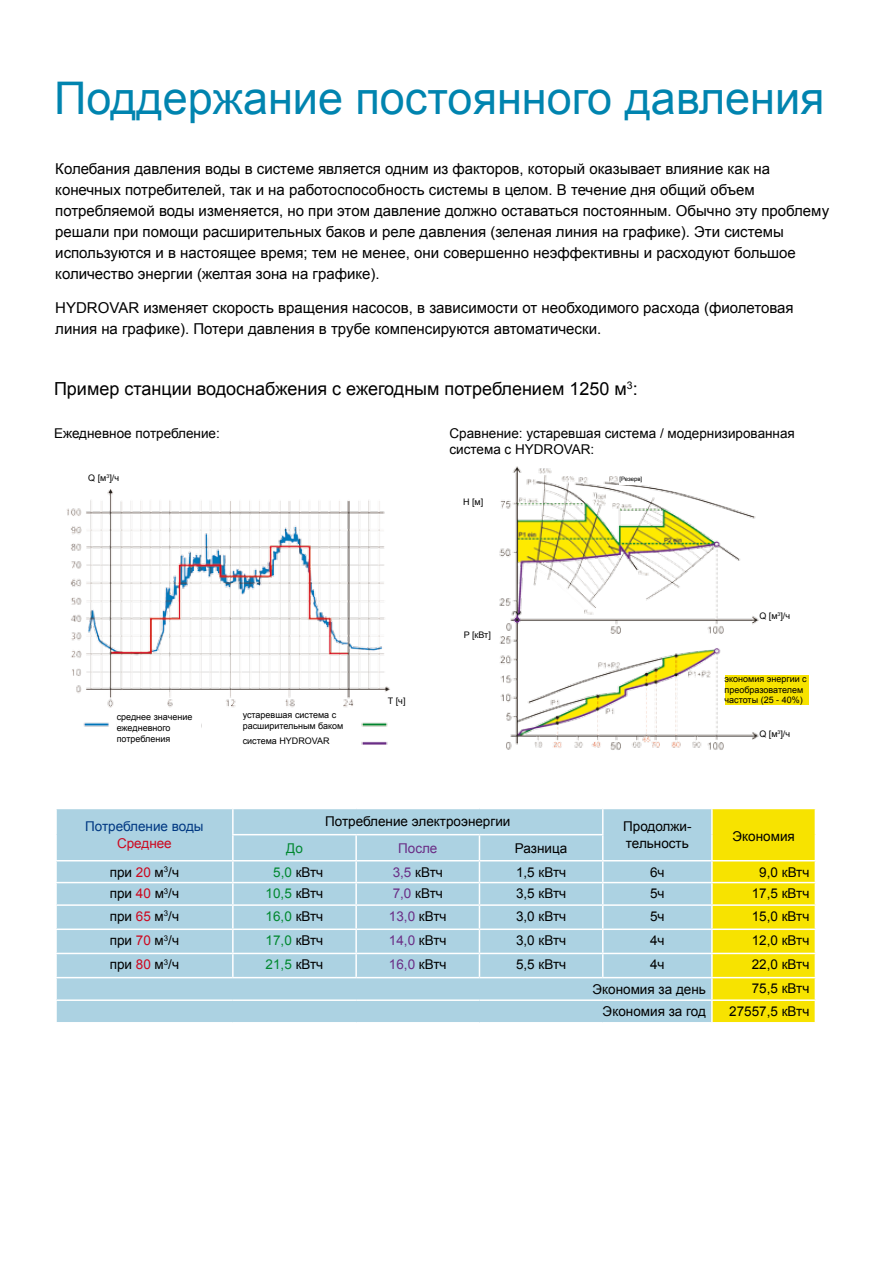
<style>
.page{position:relative;width:893px;height:1263px;background:#fff}
.page>*{position:absolute;margin:0;border:0;box-sizing:border-box;transform-origin:0 0}
.t1{font:45px "Arial";color:#0084af}
.t2{font:18px "Arial";color:#000}
.t3{font:15px/21px "Arial";color:#000}
.t4{font:13.5px/16.2px "Arial";color:#000}
.t5{font:13.5px "Arial";color:#00882f}
.t6{font:13.5px "Arial";color:#6a2e86}
.t7{font:13.5px "Arial";color:#003882}
.t8{font:13.5px "Arial";color:#cd071e}
.t9{font:9px/10.8px "Arial";color:#000}
.t10{font:6px "Arial";letter-spacing:-.01em;color:#000}
.s1{color:#cd071e}
.s2{color:#00882f}
.s3{color:#6a2e86}
.s4{color:#000}
</style>
<div class="page">
<div style="left:57px;top:809px;width:654px;height:213px;background:#acd2e2"></div>
<hr style="left:232px;top:809px;width:2px;height:25px;background:#fff">
<hr style="left:232px;top:834px;width:124px;height:1px;background:#fff">
<hr style="left:232px;top:835px;width:2px;height:25px;background:#fff">
<hr style="left:356px;top:834px;width:123px;height:1px;background:#fff">
<hr style="left:355px;top:835px;width:2px;height:25px;background:#fff">
<hr style="left:479px;top:834px;width:124px;height:1px;background:#fff">
<hr style="left:55px;top:860px;width:178px;height:1px;background:#fff">
<hr style="left:233px;top:860px;width:123px;height:1px;background:#fff">
<hr style="left:232px;top:861px;width:2px;height:21px;background:#fff">
<hr style="left:356px;top:860px;width:123px;height:1px;background:#fff">
<hr style="left:355px;top:861px;width:2px;height:21px;background:#fff">
<hr style="left:479px;top:860px;width:124px;height:1px;background:#fff">
<hr style="left:603px;top:860px;width:109px;height:1px;background:#fff">
<hr style="left:55px;top:882px;width:178px;height:1px;background:#fff">
<hr style="left:233px;top:882px;width:123px;height:1px;background:#fff">
<hr style="left:232px;top:883px;width:2px;height:21px;background:#fff">
<hr style="left:356px;top:882px;width:123px;height:1px;background:#fff">
<hr style="left:355px;top:883px;width:2px;height:21px;background:#fff">
<hr style="left:479px;top:882px;width:124px;height:1px;background:#fff">
<hr style="left:603px;top:882px;width:109px;height:1px;background:#fff">
<hr style="left:55px;top:904px;width:178px;height:2px;background:#fff">
<hr style="left:233px;top:904px;width:123px;height:2px;background:#fff">
<hr style="left:232px;top:906px;width:2px;height:22px;background:#fff">
<hr style="left:356px;top:904px;width:123px;height:2px;background:#fff">
<hr style="left:355px;top:906px;width:2px;height:22px;background:#fff">
<hr style="left:479px;top:904px;width:124px;height:2px;background:#fff">
<hr style="left:603px;top:904px;width:109px;height:2px;background:#fff">
<hr style="left:55px;top:928px;width:178px;height:2px;background:#fff">
<hr style="left:233px;top:928px;width:123px;height:2px;background:#fff">
<hr style="left:232px;top:930px;width:2px;height:23px;background:#fff">
<hr style="left:356px;top:928px;width:123px;height:2px;background:#fff">
<hr style="left:355px;top:930px;width:2px;height:23px;background:#fff">
<hr style="left:479px;top:928px;width:124px;height:2px;background:#fff">
<hr style="left:603px;top:928px;width:109px;height:2px;background:#fff">
<hr style="left:55px;top:953px;width:178px;height:1px;background:#fff">
<hr style="left:233px;top:953px;width:123px;height:1px;background:#fff">
<hr style="left:232px;top:954px;width:2px;height:23px;background:#fff">
<hr style="left:356px;top:953px;width:123px;height:1px;background:#fff">
<hr style="left:355px;top:954px;width:2px;height:23px;background:#fff">
<hr style="left:479px;top:953px;width:124px;height:1px;background:#fff">
<svg style="left:479px;top:835px;width:1px;height:142px"></svg>
<hr style="left:603px;top:953px;width:109px;height:1px;background:#fff">
<svg style="left:602px;top:809px;width:1px;height:168px"></svg>
<hr style="left:55px;top:977px;width:178px;height:1px;background:#fff">
<hr style="left:233px;top:977px;width:123px;height:1px;background:#fff">
<hr style="left:356px;top:977px;width:123px;height:1px;background:#fff">
<hr style="left:479px;top:977px;width:124px;height:1px;background:#fff">
<hr style="left:603px;top:977px;width:109px;height:1px;background:#fff">
<hr style="left:55px;top:999px;width:178px;height:2px;background:#fff">
<hr style="left:233px;top:999px;width:123px;height:2px;background:#fff">
<hr style="left:356px;top:999px;width:123px;height:2px;background:#fff">
<hr style="left:479px;top:999px;width:124px;height:2px;background:#fff">
<hr style="left:603px;top:999px;width:109px;height:2px;background:#fff">
<svg style="left:712px;top:809px;width:104px;height:213px;background:#f7e411"></svg>
<img style="left:67px;top:489px;width:323px;height:256px">
<img style="left:499px;top:466px;width:310px;height:284px">
<div style="left:725px;top:675px;width:83px;height:29px;background:#f7e300"></div>
<div style="left:388px;top:698px;width:25px;height:14px;background:#fff"></div>
<div style="left:117px;top:714px;width:84px;height:39px;background:#fff"></div>
<div style="left:243px;top:712px;width:104px;height:20px;background:#fff"></div>
<div style="left:243px;top:738px;width:111px;height:23px;background:#fff"></div>
<div style="left:759px;top:613px;width:45px;height:18px;background:#fff"></div>
<div style="left:759px;top:731px;width:45px;height:14px;background:#fff"></div>
<div style="left:619px;top:476px;width:45px;height:8px;background:#fff"></div>
<h1 class="t1" style="left:54px;top:68px;width:772px">Поддержание постоянного давления</h1>
<p class="t3" style="left:55px;top:158px;width:775px">Колебания давления воды в системе является одним из факторов, который оказывает влияние как на конечных потребителей, так и на работоспособность системы в целом. В течение дня общий объем потребляемой воды изменяется, но при этом давление должно оставаться постоянным. Обычно эту проблему решали при помощи расширительных баков и реле давления (зеленая линия на графике). Эти системы используются и в настоящее время; тем не менее, они совершенно неэффективны и расходуют большое количество энергии (желтая зона на графике).</p>
<p class="t3" style="left:55px;top:297px;width:740px">HYDROVAR изменяет скорость вращения насосов, в зависимости от необходимого расхода (фиолетовая линия на графике). Потери давления в трубе компенсируются автоматически.</p>
<p class="t2" style="left:54px;top:377px;width:585px">Пример станции водоснабжения с ежегодным потреблением 1250 м<sup>3</sup>:</p>
<p class="t4" style="left:54px;top:426px;width:167px">Ежедневное потребление:</p>
<p class="t4" style="left:449px;top:426px;width:347px">Сравнение: устаревшая система / модернизированная система с HYDROVAR:</p>
<p class="t9" style="left:88px;top:473px;width:32px">Q [м<sup>3</sup>]/ч</p>
<p class="t9" style="left:117px;top:712px;width:77px">среднее значение ежедневного потребления</p>
<p class="t9" style="left:243px;top:710px;width:102px">устаревшая система с расширительным баком</p>
<p class="t9" style="left:243px;top:736px;width:89px">система HYDROVAR</p>
<p class="t9" style="left:388px;top:696px;width:19px">Т [ч]</p>
<p class="t9" style="left:463px;top:497px;width:22px">H [м]</p>
<p class="t9" style="left:464px;top:630px;width:29px">P [кВт]</p>
<p class="t10" style="left:619px;top:475px;width:24px">[Резерв]</p>
<p class="t9" style="left:759px;top:611px;width:32px">Q [м<sup>3</sup>]/ч</p>
<p class="t9" style="left:725px;top:673px;width:84px">экономия энергии с преобразователем частоты (25 - 40%)</p>
<p class="t9" style="left:759px;top:729px;width:32px">Q [м<sup>3</sup>]/ч</p>
<p class="t7" style="left:85px;top:818px;width:120px">Потребление воды</p>
<p class="t8" style="left:117px;top:834px;width:56px">Среднее</p>
<p class="t4" style="left:325px;top:814px;width:187px">Потребление электроэнергии</p>
<p class="t4" style="left:623px;top:819px;width:70px">Продолжи&shy;тельность</p>
<p class="t4" style="left:732px;top:828px;width:64px">Экономия</p>
<p class="t5" style="left:286px;top:839px;width:18px">До</p>
<p class="t6" style="left:398px;top:839px;width:41px">После</p>
<p class="t4" style="left:515px;top:840px;width:54px">Разница</p>
<p class="t4" style="left:110px;top:864px;width:71px">при <span class="s1">20</span> м<sup>3</sup>/ч</p>
<p class="t4" style="left:273px;top:864px;width:52px"><span class="s2">5,0</span> кВтч</p>
<p class="t4" style="left:393px;top:864px;width:52px"><span class="s3">3,5</span> кВтч</p>
<p class="t4" style="left:516px;top:864px;width:52px">1,5 кВтч</p>
<p class="t4" style="left:650px;top:864px;width:16px">6ч</p>
<p class="t4" style="left:759px;top:864px;width:52px">9,0 кВтч</p>
<p class="t4" style="left:110px;top:886px;width:71px">при <span class="s1">40</span> м<sup>3</sup>/ч</p>
<p class="t5" style="left:266px;top:885px;width:59px">10,5 <span class="s4">кВтч</span></p>
<p class="t4" style="left:393px;top:886px;width:52px"><span class="s3">7,0</span> кВтч</p>
<p class="t4" style="left:516px;top:886px;width:52px">3,5 кВтч</p>
<p class="t4" style="left:650px;top:886px;width:16px">5ч</p>
<p class="t4" style="left:752px;top:886px;width:59px">17,5 кВтч</p>
<p class="t4" style="left:110px;top:908px;width:71px">при <span class="s1">65</span> м<sup>3</sup>/ч</p>
<p class="t5" style="left:266px;top:907px;width:59px">16,0 <span class="s4">кВтч</span></p>
<p class="t6" style="left:389px;top:907px;width:59px">13,0 <span class="s4">кВтч</span></p>
<p class="t4" style="left:516px;top:908px;width:52px">3,0 кВтч</p>
<p class="t4" style="left:650px;top:908px;width:16px">5ч</p>
<p class="t4" style="left:752px;top:908px;width:59px">15,0 кВтч</p>
<p class="t4" style="left:110px;top:932px;width:71px">при <span class="s1">70</span> м<sup>3</sup>/ч</p>
<p class="t5" style="left:266px;top:931px;width:59px">17,0 <span class="s4">кВтч</span></p>
<p class="t6" style="left:389px;top:931px;width:59px">14,0 <span class="s4">кВтч</span></p>
<p class="t4" style="left:516px;top:932px;width:52px">3,0 кВтч</p>
<p class="t4" style="left:650px;top:932px;width:16px">4ч</p>
<p class="t4" style="left:752px;top:932px;width:59px">12,0 кВтч</p>
<p class="t4" style="left:110px;top:956px;width:71px">при <span class="s1">80</span> м<sup>3</sup>/ч</p>
<p class="t5" style="left:266px;top:956px;width:59px">21,5 <span class="s4">кВтч</span></p>
<p class="t6" style="left:389px;top:956px;width:59px">16,0 <span class="s4">кВтч</span></p>
<p class="t4" style="left:516px;top:956px;width:52px">5,5 кВтч</p>
<p class="t4" style="left:650px;top:956px;width:16px">4ч</p>
<p class="t4" style="left:752px;top:956px;width:59px">22,0 кВтч</p>
<p class="t4" style="left:592px;top:981px;width:115px">Экономия за день</p>
<p class="t4" style="left:752px;top:981px;width:59px">75,5 кВтч</p>
<p class="t4" style="left:603px;top:1004px;width:105px">Экономия за год</p>
<p class="t4" style="left:729px;top:1003px;width:82px">27557,5 кВтч</p>
</div>
